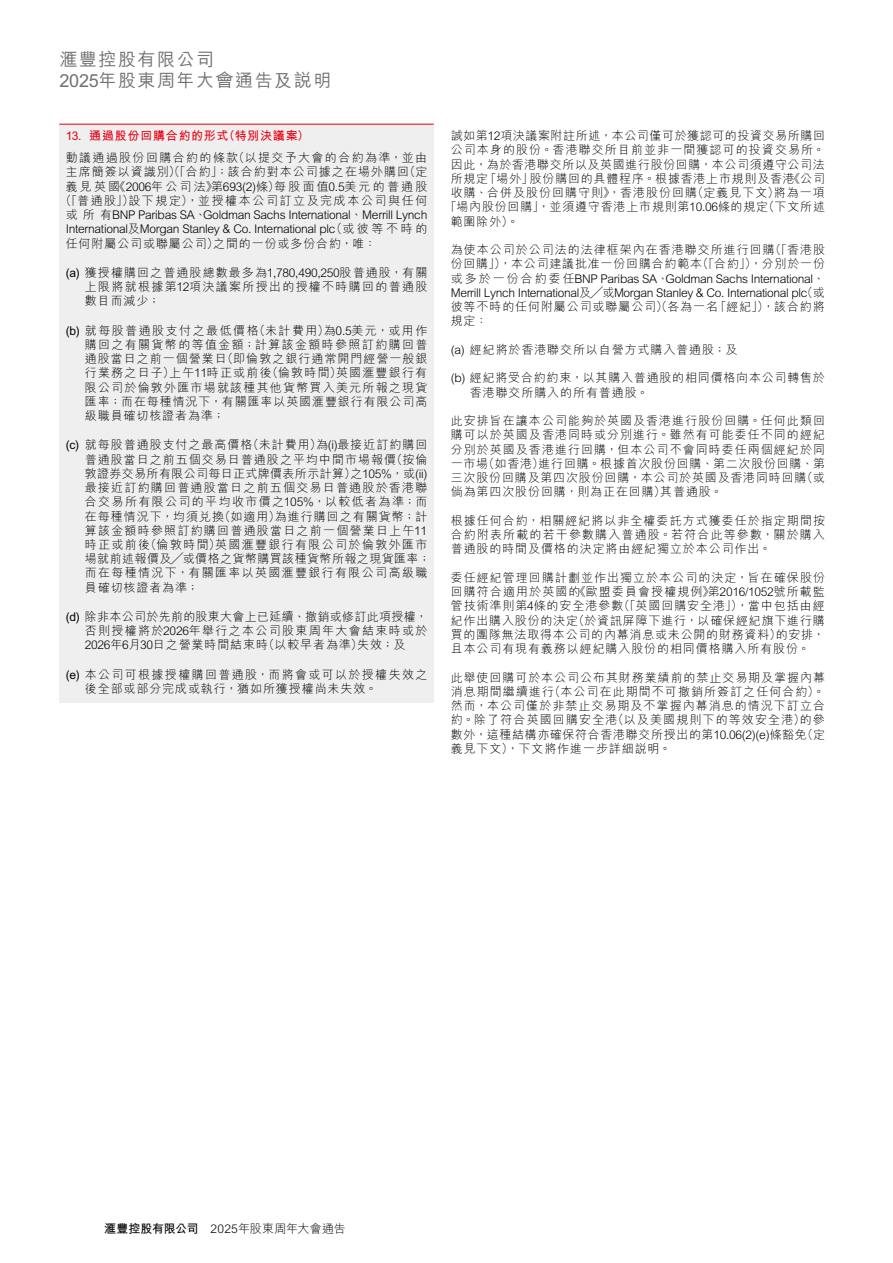
<style>
.page{position:relative;width:893px;height:1263px;background:#fff}
.page>*{position:absolute;margin:0;border:0;box-sizing:border-box;transform-origin:0 0}
.t1{font:500 18px/21px "M Hei HK";letter-spacing:.085em;color:#727171}
.t2{font:300 12px/14.2px "M Hei HK";letter-spacing:.075em;color:#000;text-align:justify}
.t3{font:300 12px "M Hei HK";letter-spacing:-.025em;color:#000}
.t4{font:300 12px "M Hei HK";letter-spacing:.05em;color:#000}
.t5{font:300 12px/14.2px "M Hei HK";letter-spacing:.11em;color:#000}
.t6{font:300 12px "M Hei HK";letter-spacing:.18em;color:#000}
.t7{font:300 12px "M Hei HK";letter-spacing:.13em;color:#000}
.t8{font:300 12px "M Hei HK";letter-spacing:.115em;color:#000}
.t9{font:700 12px "M Hei HK";letter-spacing:.065em;color:#e60012}
.t10{font:300 12px "M Hei HK";letter-spacing:.01em;color:#000}
.s1{font-weight:700}
</style>
<div class="page">
<div style="left:59px;top:124px;width:375px;height:26px;background:#efefef"></div>
<hr style="left:59px;top:124px;width:375px;height:1px;background:#e60012">
<div style="left:59px;top:138px;width:375px;height:119px;background:#efefef"></div>
<div style="left:59px;top:253px;width:375px;height:62px;background:#efefef"></div>
<div style="left:59px;top:311px;width:375px;height:119px;background:#efefef"></div>
<div style="left:59px;top:426px;width:375px;height:176px;background:#efefef"></div>
<div style="left:59px;top:597px;width:375px;height:62px;background:#efefef"></div>
<div style="left:59px;top:655px;width:375px;height:48px;background:#efefef"></div>
<h1 class="t1" style="left:60px;top:47px;width:273px">滙豐控股有限公司<br>2025年股東周年大會通告及說明</h1>
<p class="t9" style="left:66px;top:127px;width:245px">13. 通過股份回購合約的形式（特別決議案）</p>
<p class="t8" style="left:66px;top:149px;width:363px">動議通過股份回購合約的條款（以提交予大會的合約為準，並由</p>
<p class="t2" style="left:66px;top:164px;width:363px">主席簡簽以資識別）（「合約」；該合約對本公司據之在場外購回（定</p>
<p class="t6" style="left:66px;top:178px;width:363px">義見英國《2006年公司法》第693(2)條）每股面值0.5美元的普通股</p>
<p class="t7" style="left:60px;top:192px;width:369px">（「普通股」）設下規定），並授權本公司訂立及完成本公司與任何</p>
<p class="t3" style="left:66px;top:206px;width:363px">或所有BNP Paribas SA、Goldman Sachs International、Merrill Lynch</p>
<p class="t3" style="left:66px;top:220px;width:363px">International及Morgan Stanley &amp; Co. International plc（或彼等不時的</p>
<p class="t2" style="left:66px;top:236px;width:312px">任何附屬公司或聯屬公司）之間的一份或多份合約，唯：</p>
<p class="t2" style="left:85px;top:265px;width:344px;text-indent:-19px"><span class="s1">(a)</span> 獲授權購回之普通股總數最多為1,780,490,250股普通股，有關上限將就根據第12項決議案所授出的授權不時購回的普通股數目而減少；</p>
<p class="t2" style="left:85px;top:323px;width:344px;text-indent:-19px"><span class="s1">(b)</span> 就每股普通股支付之最低價格（未計費用）為0.5美元，或用作購回之有關貨幣的等值金額；計算該金額時參照訂約購回普通股當日之前一個營業日（即倫敦之銀行通常開門經營一般銀行業務之日子）上午11時正或前後（倫敦時間）英國滙豐銀行有限公司於倫敦外匯市場就該種其他貨幣買入美元所報之現貨匯率；而在每種情況下，有關匯率以英國滙豐銀行有限公司高級職員確切核證者為準；</p>
<p class="t2" style="left:85px;top:437px;width:347px;text-align:left;text-indent:-19px"><span class="s1">(c)</span> 就每股普通股支付之最高價格（未計費用）為(i)最接近訂約購回普通股當日之前五個交易日普通股之平均中間市場報價（按倫敦證券交易所有限公司每日正式牌價表所示計算）之105%，或(ii)最接近訂約購回普通股當日之前五個交易日普通股於香港聯合交易所有限公司的平均收市價之105%，以較低者為準；而在每種情況下，均須兌換（如適用）為進行購回之有關貨幣；計算該金額時參照訂約購回普通股當日之前一個營業日上午11時正或前後（倫敦時間）英國滙豐銀行有限公司於倫敦外匯市場就前述報價及╱或價格之貨幣購買該種貨幣所報之現貨匯率；而在每種情況下，有關匯率以英國滙豐銀行有限公司高級職員確切核證者為準；</p>
<p class="t2" style="left:85px;top:609px;width:344px;text-indent:-19px"><span class="s1">(d)</span> 除非本公司於先前的股東大會上已延續、撤銷或修訂此項授權，否則授權將於2026年舉行之本公司股東周年大會結束時或於2026年6月30日之營業時間結束時（以較早者為準）失效；及</p>
<p class="t5" style="left:85px;top:667px;width:344px;text-indent:-19px"><span class="s1">(e)</span> 本公司可根據授權購回普通股，而將會或可以於授權失效之後全部或部分完成或執行，猶如所獲授權尚未失效。</p>
<p class="t4" style="left:451px;top:127px;width:376px">誠如第12項決議案附註所述，本公司僅可於獲認可的投資交易所購回</p>
<p class="t2" style="left:451px;top:142px;width:376px">公司本身的股份。香港聯交所目前並非一間獲認可的投資交易所。</p>
<p class="t4" style="left:451px;top:156px;width:376px">因此，為於香港聯交所以及英國進行股份回購，本公司須遵守公司法</p>
<p class="t2" style="left:451px;top:171px;width:376px">所規定「場外」股份購回的具體程序。根據香港上市規則及香港《公司</p>
<p class="t2" style="left:451px;top:185px;width:376px">收購、合併及股份回購守則》，香港股份回購（定義見下文）將為一項</p>
<p class="t2" style="left:445px;top:199px;width:382px">「場內股份回購」，並須遵守香港上市規則第10.06條的規定（下文所述</p>
<p class="t2" style="left:451px;top:214px;width:70px">範圍除外）。</p>
<p class="t2" style="left:451px;top:242px;width:376px">為使本公司於公司法的法律框架內在香港聯交所進行回購（「香港股份回購」），本公司建議批准一份回購合約範本（「合約」），分別於一份或多於一份合約委任BNP Paribas SA、Goldman Sachs International、Merrill Lynch International及╱或Morgan Stanley &amp; Co. International plc（或彼等不時的任何附屬公司或聯屬公司）（各為一名「經紀」），該合約將規定：</p>
<p class="t2" style="left:451px;top:342px;width:288px">(a) 經紀將於香港聯交所以自營方式購入普通股；及</p>
<p class="t2" style="left:470px;top:370px;width:357px;text-indent:-19px">(b) 經紀將受合約約束，以其購入普通股的相同價格向本公司轉售於香港聯交所購入的所有普通股。</p>
<p class="t2" style="left:451px;top:413px;width:376px">此安排旨在讓本公司能夠於英國及香港進行股份回購。任何此類回購可以於英國及香港同時或分別進行。雖然有可能委任不同的經紀分別於英國及香港進行回購，但本公司不會同時委任兩個經紀於同一市場（如香港）進行回購。根據首次股份回購、第二次股份回購、第三次股份回購及第四次股份回購，本公司於英國及香港同時回購（或倘為第四次股份回購，則為正在回購）其普通股。</p>
<p class="t2" style="left:451px;top:513px;width:376px">根據任何合約，相關經紀將以非全權委託方式獲委任於指定期間按合約附表所載的若干參數購入普通股。若符合此等參數，關於購入普通股的時間及價格的決定將由經紀獨立於本公司作出。</p>
<p class="t2" style="left:451px;top:570px;width:376px">委任經紀管理回購計劃並作出獨立於本公司的決定，旨在確保股份回購符合適用於英國的《歐盟委員會授權規例》第2016/1052號所載監管技術準則第4條的安全港參數（「英國回購安全港」），當中包括由經紀作出購入股份的決定（於資訊屏障下進行，以確保經紀旗下進行購買的團隊無法取得本公司的內幕消息或未公開的財務資料）的安排，且本公司有現有義務以經紀購入股份的相同價格購入所有股份。</p>
<p class="t2" style="left:451px;top:670px;width:376px">此舉使回購可於本公司公布其財務業績前的禁止交易期及掌握內幕消息期間繼續進行（本公司在此期間不可撤銷所簽訂之任何合約）。然而，本公司僅於非禁止交易期及不掌握內幕消息的情況下訂立合約。除了符合英國回購安全港（以及美國規則下的等效安全港）的參數外，這種結構亦確保符合香港聯交所授出的第10.06(2)(e)條豁免（定義見下文），下文將作進一步詳細說明。</p>
<p class="t10" style="left:104px;top:1220px;width:243px"><span class="s1">滙豐控股有限公司</span> 2025年股東周年大會通告</p>
</div>
